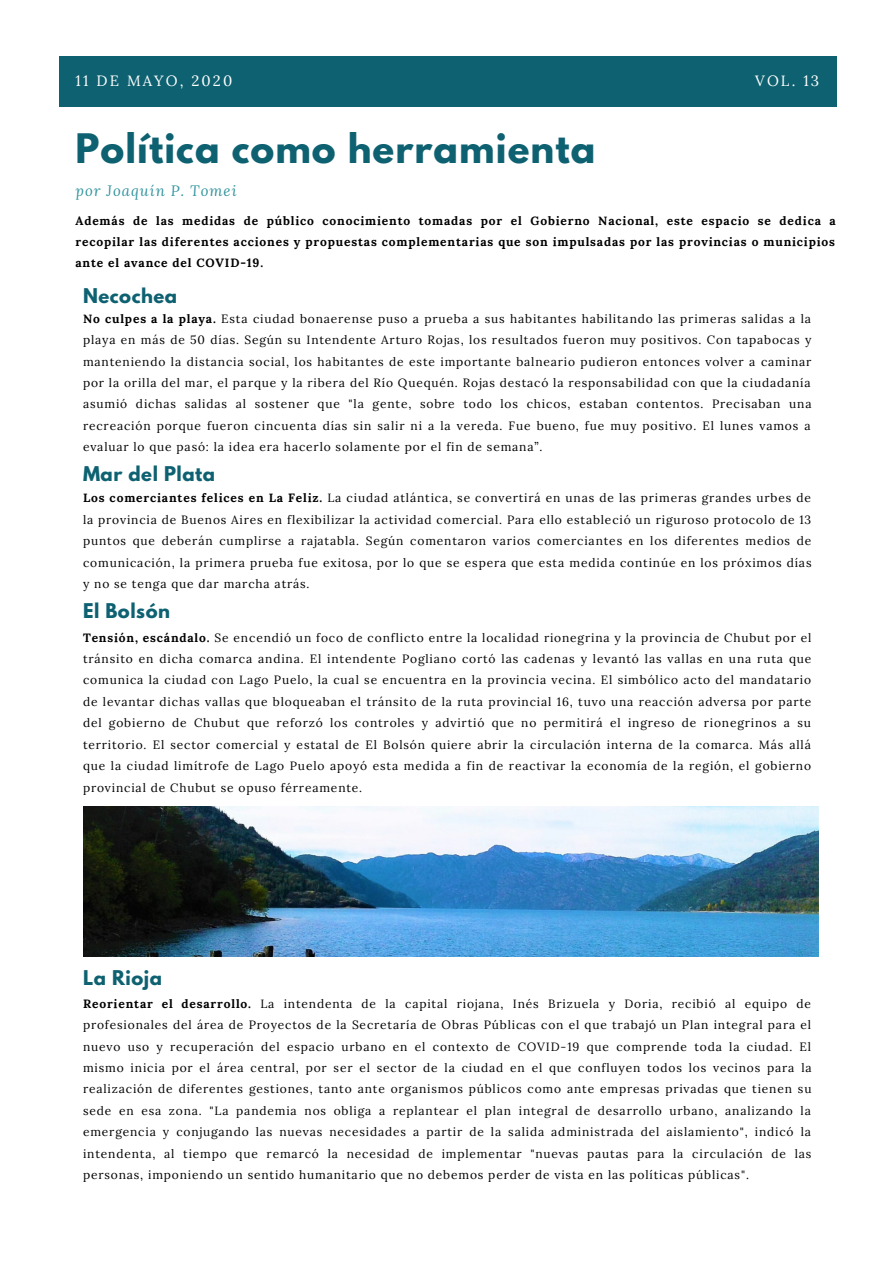
<style>
.page{position:relative;width:894px;height:1264px;background:#fff}
.page>*{position:absolute;margin:0;border:0;box-sizing:border-box;transform-origin:0 0}
.t1{font:700 36px "League Spartan";letter-spacing:.03em;color:#0e6171}
.t2{font:700 18px "League Spartan";letter-spacing:.03em;color:#0e6171}
.t3{font:14.85px "Lora";letter-spacing:.14em;color:#fff}
.t4{font:italic 14.85px "Lora";letter-spacing:.07em;color:#3494a0}
.t5{font:12px/21.5px "Lora";letter-spacing:.07em;color:#000;text-align:justify}
.t6{font:700 12px/21.5px "Lora";letter-spacing:.07em;color:#000;text-align:justify}
.s1{font-weight:700}
</style>
<div class="page">
<div style="left:60px;top:56px;width:776px;height:50px;background:#0e6171"></div>
<img style="left:83px;top:806px;width:735px;height:150px">
<p class="t3" style="left:75px;top:71px;width:158px">11 DE MAYO, 2020</p>
<p class="t3" style="left:755px;top:71px;width:65px">VOL. 13</p>
<h1 class="t1" style="left:75px;top:130px;width:521px">Política como herramienta</h1>
<p class="t4" style="left:75px;top:181px;width:162px">por Joaquín P. Tomei</p>
<p class="t6" style="left:75px;top:209px;width:761px">Además de las medidas de público conocimiento tomadas por el Gobierno Nacional, este espacio se dedica a recopilar las diferentes acciones y propuestas complementarias que son impulsadas por las provincias o municipios ante el avance del COVID-19.</p>
<h2 class="t2" style="left:83px;top:287px;width:96px">Necochea</h2>
<p class="t5" style="left:83px;top:307px;width:729px"><span class="s1">No culpes a la playa.</span> Esta ciudad bonaerense puso a prueba a sus habitantes habilitando las primeras salidas a la playa en más de 50 días. Según su Intendente Arturo Rojas, los resultados fueron muy positivos. Con tapabocas y manteniendo la distancia social, los habitantes de este importante balneario pudieron entonces volver a caminar por la orilla del mar, el parque y la ribera del Río Quequén. Rojas destacó la responsabilidad con que la ciudadanía asumió dichas salidas al sostener que "la gente, sobre todo los chicos, estaban contentos. Precisaban una recreación porque fueron cincuenta días sin salir ni a la vereda. Fue bueno, fue muy positivo. El lunes vamos a evaluar lo que pasó: la idea era hacerlo solamente por el fin de semana”.</p>
<h2 class="t2" style="left:83px;top:465px;width:134px">Mar del Plata</h2>
<p class="t5" style="left:83px;top:487px;width:729px"><span class="s1">Los comerciantes felices en La Feliz.</span> La ciudad atlántica, se convertirá en unas de las primeras grandes urbes de la provincia de Buenos Aires en flexibilizar la actividad comercial. Para ello estableció un riguroso protocolo de 13 puntos que deberán cumplirse a rajatabla. Según comentaron varios comerciantes en los diferentes medios de comunicación, la primera prueba fue exitosa, por lo que se espera que esta medida continúe en los próximos días y no se tenga que dar marcha atrás.</p>
<h2 class="t2" style="left:83px;top:602px;width:88px">El Bolsón</h2>
<p class="t5" style="left:83px;top:626px;width:729px"><span class="s1">Tensión, escándalo.</span> Se encendió un foco de conflicto entre la localidad rionegrina y la provincia de Chubut por el tránsito en dicha comarca andina. El intendente Pogliano cortó las cadenas y levantó las vallas en una ruta que comunica la ciudad con Lago Puelo, la cual se encuentra en la provincia vecina. El simbólico acto del mandatario de levantar dichas vallas que bloqueaban el tránsito de la ruta provincial 16, tuvo una reacción adversa por parte del gobierno de Chubut que reforzó los controles y advirtió que no permitirá el ingreso de rionegrinos a su territorio. El sector comercial y estatal de El Bolsón quiere abrir la circulación interna de la comarca. Más allá que la ciudad limítrofe de Lago Puelo apoyó esta medida a fin de reactivar la economía de la región, el gobierno provincial de Chubut se opuso férreamente.</p>
<h2 class="t2" style="left:83px;top:968px;width:81px">La Rioja</h2>
<p class="t5" style="left:83px;top:992px;width:729px"><span class="s1">Reorientar el desarrollo.</span> La intendenta de la capital riojana, Inés Brizuela y Doria, recibió al equipo de profesionales del área de Proyectos de la Secretaría de Obras Públicas con el que trabajó un Plan integral para el nuevo uso y recuperación del espacio urbano en el contexto de COVID-19 que comprende toda la ciudad. El mismo inicia por el área central, por ser el sector de la ciudad en el que confluyen todos los vecinos para la realización de diferentes gestiones, tanto ante organismos públicos como ante empresas privadas que tienen su sede en esa zona. "La pandemia nos obliga a replantear el plan integral de desarrollo urbano, analizando la emergencia y conjugando las nuevas necesidades a partir de la salida administrada del aislamiento", indicó la intendenta, al tiempo que remarcó la necesidad de implementar "nuevas pautas para la circulación de las personas, imponiendo un sentido humanitario que no debemos perder de vista en las políticas públicas".</p>
</div>
